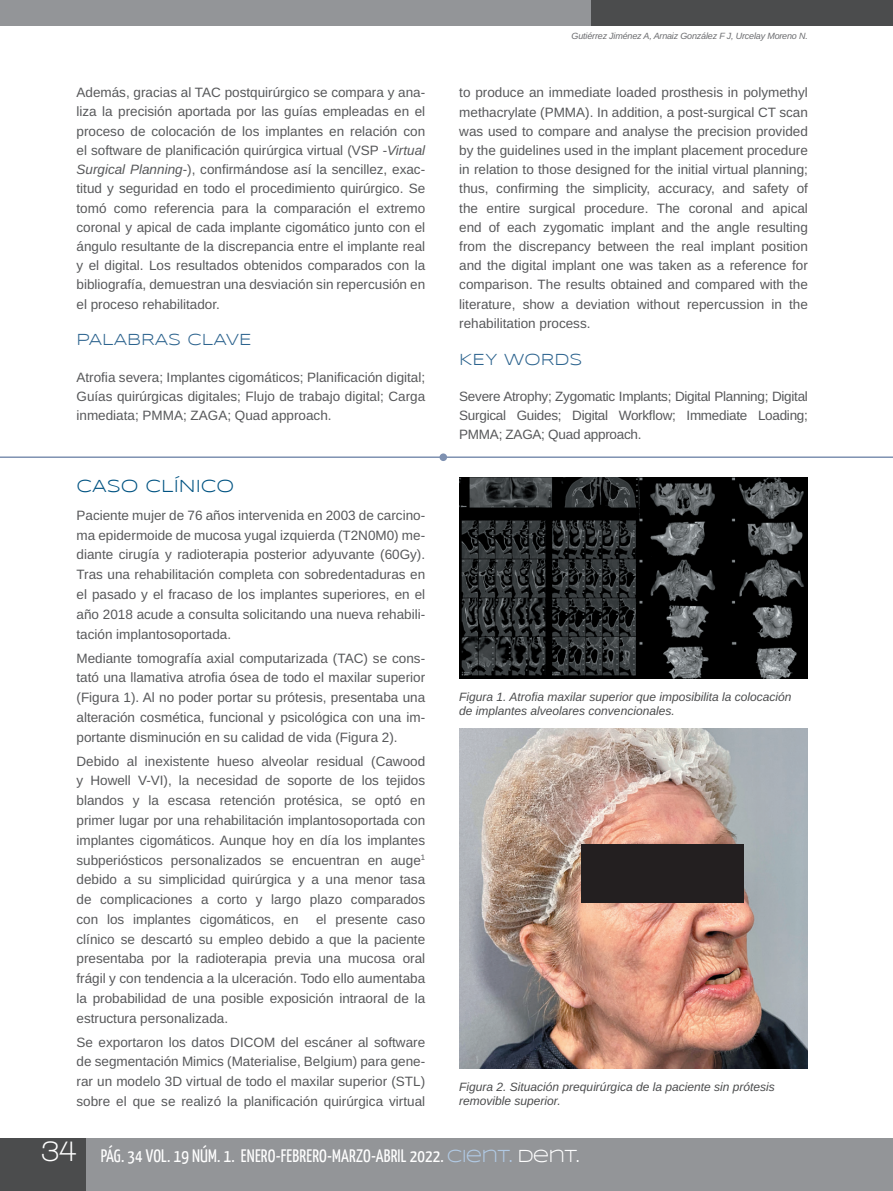
<style>
.page{position:relative;width:893px;height:1191px;background:#fff}
.page>*{position:absolute;margin:0;border:0;box-sizing:border-box;transform-origin:0 0}
.t1{font:700 30px "Walkway";color:#fff}
.t2{font:18px "Yanone Kaffeesatz";letter-spacing:.01em;color:#fff}
.t3{font:18px "Syncopate";color:#015382}
.t4{font:16.5px "Syncopate";color:#2c638e}
.t5{font:13.5px/19.2px "Arimo";color:#57585a;text-align:justify}
.t6{font:italic 12px/14.4px "Arimo";color:#4b4c4d}
.t7{font:italic 9px "Arimo";letter-spacing:-.02em;color:#6c6d70}
.s1{font-style:italic}
.s2{font-family:"Syncopate";color:#b1cae5}
.s3{font-family:"Syncopate"}
</style>
<div class="page">
<div style="left:0;top:1138px;width:893px;height:53px;background:#939598"></div>
<div style="left:0;top:1138px;width:85px;height:53px;background:#4b4c4d"></div>
<div style="left:0;top:0;width:893px;height:25px;background:#939598"></div>
<div style="left:591px;top:0;width:302px;height:25px;background:#4b4c4d"></div>
<hr style="left:0;top:456px;width:893px;height:2px;background:#7e91b1">
<div style="left:439px;top:453px;width:8px;height:8px;background:#7e91b1;border-radius:50%"></div>
<img style="left:459px;top:728px;width:348px;height:340px">
<img style="left:459px;top:478px;width:348px;height:200px">
<div style="left:581px;top:844px;width:163px;height:58px;background:#231f20"></div>
<p class="t5" style="left:77px;top:83px;width:350px">Además, gracias al TAC postquirúrgico se compara y ana&shy;liza la precisión aportada por las guías empleadas en el proceso de colocación de los implantes en relación con el software de planificación quirúrgica virtual (VSP -<span class="s1">Virtual Surgical Planning</span>-), confirmándose así la sencillez, exac&shy;titud y seguridad en todo el procedimiento quirúrgico. Se tomó como referencia para la comparación el extremo coronal y apical de cada implante cigomático junto con el ángulo resultante de la discrepancia entre el implante real y el digital. Los resultados obtenidos comparados con la bibliografía, demuestran una desviación sin repercusión en el proceso rehabilitador.</p>
<p class="t4" style="left:77px;top:330px;width:177px">PALABRAS CLAVE</p>
<p class="t5" style="left:77px;top:367px;width:350px">Atrofia severa; Implantes cigomáticos; Planificación digital; Guías quirúrgicas digitales; Flujo de trabajo digital; Carga inmediata; PMMA; ZAGA; Quad approach.</p>
<h2 class="t3" style="left:77px;top:475px;width:159px">CASO CLÍNICO</h2>
<p class="t5" style="left:77px;top:505px;width:350px;line-height:19.8px">Paciente mujer de 76 años intervenida en 2003 de carcino&shy;ma epidermoide de mucosa yugal izquierda (T2N0M0) me&shy;diante cirugía y radioterapia posterior adyuvante (60Gy).<br>Tras una rehabilitación completa con sobredentaduras en el pasado y el fracaso de los implantes superiores, en el año 2018 acude a consulta solicitando una nueva rehabili&shy;tación implantosoportada.</p>
<p class="t5" style="left:77px;top:648px;width:350px;line-height:19.8px">Mediante tomografía axial computarizada (TAC) se cons&shy;tató una llamativa atrofia ósea de todo el maxilar superior (Figura 1). Al no poder portar su prótesis, presentaba una alteración cosmética, funcional y psicológica con una im&shy;portante disminución en su calidad de vida (Figura 2).</p>
<p class="t5" style="left:77px;top:751px;width:350px;line-height:19.8px">Debido al inexistente hueso alveolar residual (Cawood y Howell V-VI), la necesidad de soporte de los tejidos blandos y la escasa retención protésica, se optó en primer lugar por una rehabilitación implantosoportada con implantes cigomáticos. Aunque hoy en día los implantes subperiósticos personalizados se encuentran en auge<sup>1 </sup>debido a su simplicidad quirúrgica y a una menor tasa de complicaciones a corto y largo plazo comparados con los implantes cigomáticos, en</p>
<p class="t5" style="left:77px;top:909px;width:350px;line-height:19.8px;text-indent:240px">el presente caso clínico se descartó su empleo debido a que la paciente presentaba por la radioterapia previa una mucosa oral frágil y con tendencia a la ulceración. Todo ello aumentaba la probabilidad de una posible exposición intraoral de la estructura personalizada.</p>
<p class="t5" style="left:77px;top:1032px;width:350px;line-height:19.8px">Se exportaron los datos DICOM del escáner al software de segmentación Mimics (Materialise, Belgium) para gene&shy;rar un modelo 3D virtual de todo el maxilar superior (STL) sobre el que se realizó la planificación quirúrgica virtual</p>
<p class="t7" style="left:572px;top:29px;width:238px">Gutiérrez Jiménez A, Arnaiz González F J, Urcelay Moreno N.</p>
<p class="t5" style="left:459px;top:83px;width:350px">to produce an immediate loaded prosthesis in polymethyl methacrylate (PMMA). In addition, a post-surgical CT scan was used to compare and analyse the precision provided by the guidelines used in the implant placement procedure in relation to those designed for the initial virtual planning; thus, confirming the simplicity, accuracy, and safety of the entire surgical procedure. The coronal and apical end of each zygomatic implant and the angle resulting from the discrepancy between the real implant position and the digital implant one was taken as a reference for comparison. The results obtained and compared with the literature, show a deviation without repercussion in the rehabilitation process.</p>
<p class="t4" style="left:459px;top:350px;width:125px">KEY WORDS</p>
<p class="t5" style="left:459px;top:387px;width:350px">Severe Atrophy; Zygomatic Implants; Digital Planning; Digital Surgical Guides; Digital Workflow; Immediate Loading; PMMA; ZAGA; Quad approach.</p>
<p class="t6" style="left:459px;top:689px;width:334px">Figura 1. Atrofia maxilar superior que imposibilita la colocación de implantes alveolares convencionales.</p>
<p class="t6" style="left:459px;top:1079px;width:317px">Figura 2. Situación prequirúrgica de la paciente sin prótesis removible superior.</p>
<h1 class="t1" style="left:41px;top:1134px;width:37px">34</h1>
<h2 class="t2" style="left:101px;top:1144px;width:480px">PÁG. 34 VOL. 19 NÚM. 1. ENERO-FEBRERO-MARZO-ABRIL 2022. <span class="s2">CIENT.</span> <span class="s3">DENT.</span></h2>
</div>
